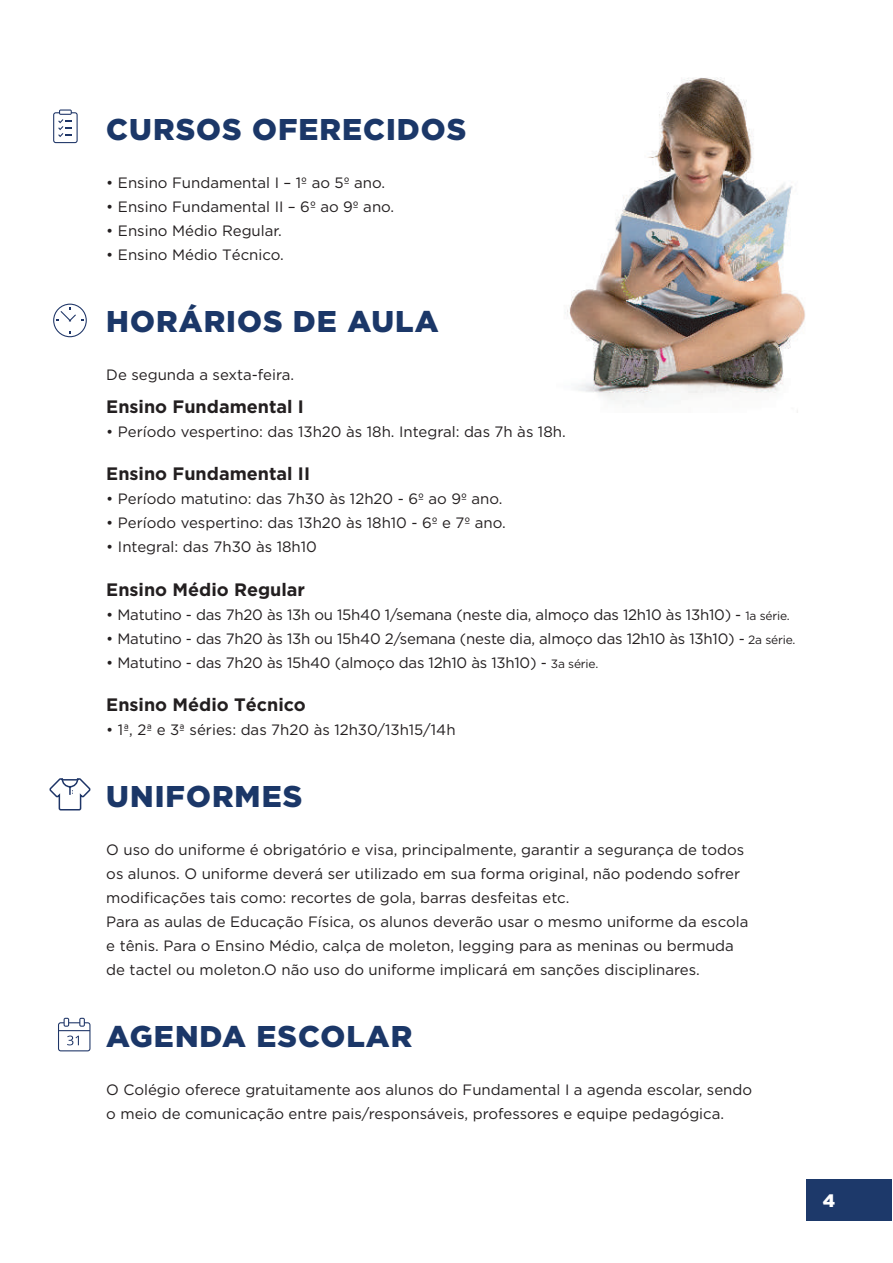
<style>
.page{position:relative;width:893px;height:1263px;background:#fff}
.page>*{position:absolute;margin:0;border:0;box-sizing:border-box;transform-origin:0 0}
.t1{font:900 30px "Gotham HTF";letter-spacing:.035em;color:#1b3768}
.t2{font:700 18px "Gotham HTF";color:#231f20}
.t3{font:900 18px "Gotham HTF";color:#fff}
.t4{font:15px/24px "Gotham HTF";color:#231f20}
.s1{font-size:12px}
</style>
<div class="page">
<div style="left:806px;top:1180px;width:86px;height:41px;background:#1d396a"></div>
<img style="left:565px;top:77px;width:240px;height:335px">
<svg style="left:53px;top:109px;width:25px;height:34px"></svg>
<svg style="left:53px;top:304px;width:34px;height:33px"></svg>
<svg style="left:49px;top:778px;width:42px;height:33px"></svg>
<svg style="left:58px;top:1018px;width:32px;height:33px"></svg>
<h1 class="t1" style="left:106px;top:112px;width:362px">CURSOS OFERECIDOS</h1>
<p class="t4" style="left:106px;top:170px;width:280px">• Ensino Fundamental I – 1º ao 5º ano.</p>
<p class="t4" style="left:106px;top:194px;width:289px">• Ensino Fundamental II – 6º ao 9º ano.</p>
<p class="t4" style="left:106px;top:218px;width:177px">• Ensino Médio Regular.</p>
<p class="t4" style="left:106px;top:242px;width:179px">• Ensino Médio Técnico.</p>
<h1 class="t1" style="left:106px;top:304px;width:334px">HORÁRIOS DE AULA</h1>
<p class="t4" style="left:106px;top:362px;width:189px">De segunda a sexta-feira.</p>
<p class="t2" style="left:106px;top:396px;width:199px">Ensino Fundamental I</p>
<p class="t4" style="left:106px;top:419px;width:461px">• Período vespertino: das 13h20 às 18h. Integral: das 7h às 18h.</p>
<p class="t2" style="left:106px;top:463px;width:205px">Ensino Fundamental II</p>
<p class="t4" style="left:106px;top:487px;width:398px">• Período matutino: das 7h30 às 12h20 - 6º ao 9º ano.</p>
<p class="t4" style="left:106px;top:511px;width:401px">• Período vespertino: das 13h20 às 18h10 - 6º e 7º ano.</p>
<p class="t4" style="left:106px;top:535px;width:212px">• Integral: das 7h30 às 18h10</p>
<p class="t2" style="left:106px;top:579px;width:200px">Ensino Médio Regular</p>
<p class="t4" style="left:106px;top:602px;width:685px">• Matutino - das 7h20 às 13h ou 15h40 1/semana (neste dia, almoço das 12h10 às 13h10) - <span class="s1">1a série.</span></p>
<p class="t4" style="left:106px;top:626px;width:691px">• Matutino - das 7h20 às 13h ou 15h40 2/semana (neste dia, almoço das 12h10 às 13h10) - <span class="s1">2a série.</span></p>
<p class="t4" style="left:106px;top:650px;width:493px">• Matutino - das 7h20 às 15h40 (almoço das 12h10 às 13h10) - <span class="s1">3a série.</span></p>
<p class="t2" style="left:106px;top:694px;width:201px">Ensino Médio Técnico</p>
<p class="t4" style="left:106px;top:718px;width:351px">• 1ª, 2ª e 3ª séries: das 7h20 às 12h30/13h15/14h</p>
<h1 class="t1" style="left:106px;top:779px;width:198px">UNIFORMES</h1>
<p class="t4" style="left:106px;top:838px;width:644px">O uso do uniforme é obrigatório e visa, principalmente, garantir a segurança de todos os alunos. O uniforme deverá ser utilizado em sua forma original, não podendo sofrer modificações tais como: recortes de gola, barras desfeitas etc.<br>Para as aulas de Educação Física, os alunos deverão usar o mesmo uniforme da escola e tênis. Para o Ensino Médio, calça de moleton, legging para as meninas ou bermuda de tactel ou moleton.O não uso do uniforme implicará em sanções disciplinares.</p>
<h1 class="t1" style="left:106px;top:1019px;width:308px">AGENDA ESCOLAR</h1>
<p class="t4" style="left:106px;top:1078px;width:647px">O Colégio oferece gratuitamente aos alunos do Fundamental I a agenda escolar, sendo o meio de comunicação entre pais/responsáveis, professores e equipe pedagógica.</p>
<p class="t3" style="left:823px;top:1190px;width:14px">4</p>
</div>
